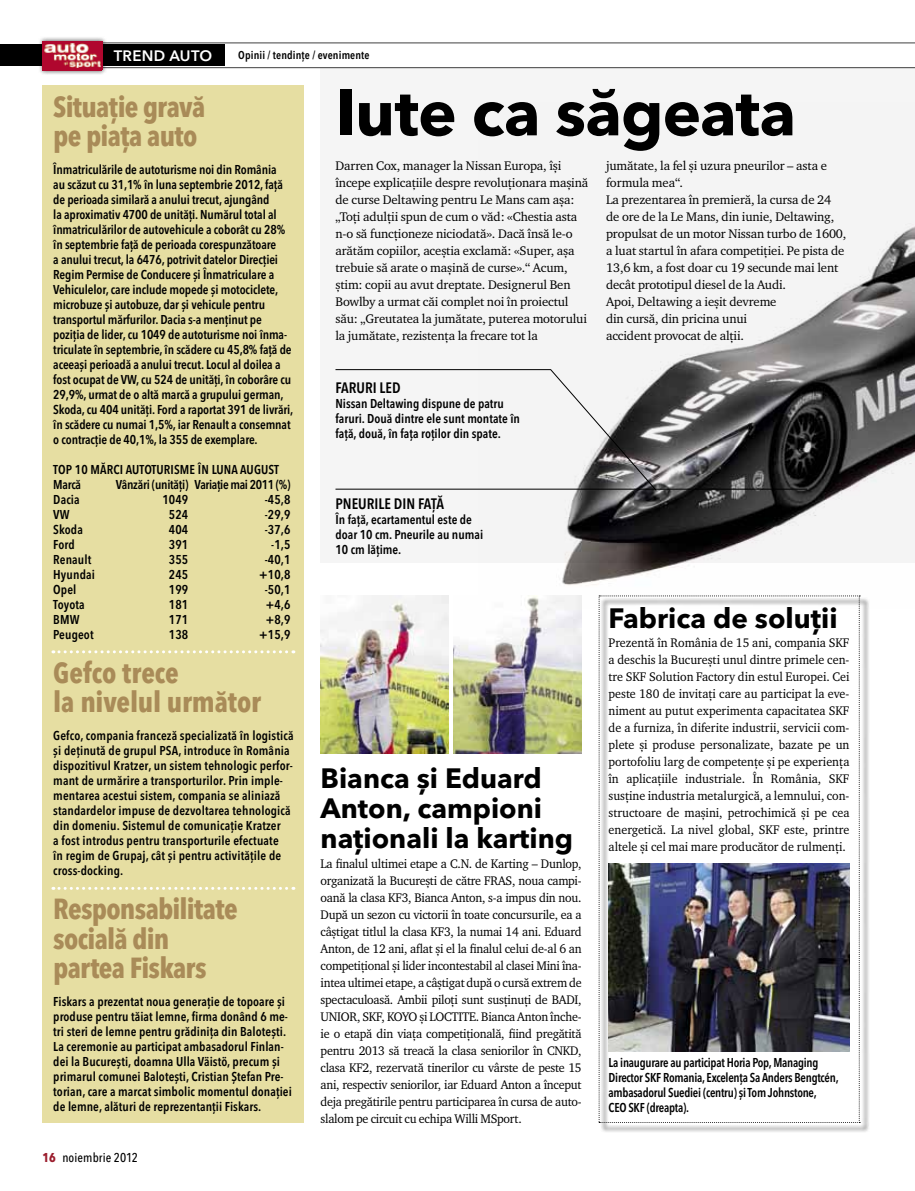
<style>
.page{position:relative;width:915px;height:1191px;background:#fff}
.page>*{position:absolute;margin:0;border:0;box-sizing:border-box;transform-origin:0 0}
.t1{font:700 64.8px "Avenir Next LT Pro";letter-spacing:-.015em;color:#000}
.t2{font:700 condensed 28.8px/29.2px "Avenir Next LT Pro";letter-spacing:-.02em;color:#a98b58}
.t3{font:700 27.75px/30px "Avenir Next LT Pro";color:#000}
.t4{font:600 condensed 15px "Avenir Next LT Pro";color:#000}
.t5{font:600 15px "Avenir Next LT Pro";letter-spacing:.02em;color:#fff}
.t6{font:600 condensed 12.75px/15px "Avenir Next LT Pro";color:#000}
.t7{font:12.75px/17px "Charter ITC Pro";letter-spacing:-.01em;color:#000;text-align:justify;scale:.95 1}
.t8{font:12.75px/17px "Charter ITC Pro";letter-spacing:-.01em;color:#000}
.t9{font:600 condensed 12.75px/15px "Avenir Next LT Pro";letter-spacing:-.02em;color:#000;scale:.95 1}
.t10{font:600 condensed 12.75px "Avenir Next LT Pro";letter-spacing:-.03em;color:#000}
.t11{font:500 condensed 12.75px "Avenir Next LT Pro";letter-spacing:.005em;color:#000}
.t12{font:600 condensed 11.25px "Avenir Next LT Pro";letter-spacing:.01em;color:#000}
.s1{font-stretch:normal;font-size:15px;color:#fff}
.s2{font-weight:700;color:#9b1d2d}
</style>
<div class="page">
<div style="left:320px;top:67px;width:594px;height:496px;background:#f5f5f5"></div>
<img style="left:562px;top:227px;width:352px;height:382px">
<div style="left:600px;top:597px;width:269px;height:536px;background:#000;opacity:.7"></div>
<svg style="left:598px;top:595px;width:261px;height:528px"></svg>
<div style="left:43px;top:85px;width:260px;height:1038px;background:#e6dea2"></div>
<svg style="left:53px;top:650px;width:241px;height:3px"></svg>
<svg style="left:53px;top:887px;width:241px;height:3px"></svg>
<svg style="left:107px;top:43px;width:807px;height:25px"></svg>
<div style="left:0;top:45px;width:224px;height:21px;background:#000"></div>
<div style="left:38px;top:36px;width:69px;height:39px;background:#000;opacity:.35"></div>
<svg style="left:43px;top:41px;width:59px;height:29px"></svg>
<img style="left:608px;top:863px;width:241px;height:189px">
<img style="left:320px;top:595px;width:129px;height:158px">
<img style="left:453px;top:595px;width:128px;height:158px">
<svg style="left:335px;top:369px;width:321px;height:122px"></svg>
<hr style="left:335px;top:489px;width:472px;height:1px;background:#000">
<p class="t12" style="left:123px;top:48px;width:248px"><span class="s1">TREND AUTO</span> Opinii / tendinţe / evenimente</p>
<h2 class="t2" style="left:53px;top:92px;width:154px">Situație gravă pe piața auto</h2>
<p class="t6" style="left:53px;top:162px;width:241px">Înmatriculările de autoturisme noi din România<br>au scăzut cu 31,1% în luna septembrie 2012, față de perioada similară a anului trecut, ajungând<br>la aproximativ 4700 de unități. Numărul total al înmatriculărilor de autovehicule a coborât cu 28% în septembrie față de perioada corespunzătoare<br>a anului trecut, la 6476, potrivit datelor Direcției Regim Permise de Conducere și Înmatriculare a Vehiculelor, care include mopede și motociclete, microbuze și autobuze, dar și vehicule pentru transportul mărfurilor. Dacia s-a menținut pe poziția de lider, cu 1049 de autoturisme noi înma&shy;triculate în septembrie, în scădere cu 45,8% față de aceeași perioadă a anului trecut. Locul al doilea a fost ocupat de VW, cu 524 de unități, în coborâre cu 29,9%, urmat de o altă marcă a grupului german, Skoda, cu 404 unități. Ford a raportat 391 de livrări, în scădere cu numai 1,5%, iar Renault a consemnat o contracție de 40,1%, la 355 de exemplare.</p>
<p class="t6" style="left:53px;top:461px;width:222px">Top 10 mărci autoturisme în luna august<br>Marcă</p>
<p class="t5" style="left:114px;top:46px;width:100px">TREND AUTO</p>
<h1 class="t1" style="left:335px;top:73px;width:462px">Iute ca săgeata</h1>
<p class="t8" style="left:335px;top:157px;width:254px">Darren Cox, manager la Nissan Europa, își începe explicațiile despre revoluționara mașină de curse Deltawing pentru Le Mans cam așa: „Toți adulții spun de cum o văd: «Chestia asta n-o să funcționeze niciodată». Dacă însă le-o arătăm copiilor, aceștia exclamă: «Super, așa trebuie să arate o mașină de curse».“ Acum, știm: copii au avut dreptate. Designerul Ben Bowlby a urmat căi complet noi în proiectul său: „Greutatea la jumătate, puterea motorului la jumătate, rezistența la frecare tot la</p>
<p class="t8" style="left:606px;top:157px;width:242px">jumătate, la fel și uzura pneurilor – asta e formula mea“.<br>La prezentarea în premieră, la cursa de 24 de ore de la Le Mans, din iunie, Deltawing, propulsat de un motor Nissan turbo de 1600, a luat startul în afara competiției. Pe pista de 13,6 km, a fost doar cu 19 secunde mai lent decât prototipul diesel de la Audi.<br>Apoi, Deltawing a ieșit devreme<br>din cursă, din pricina unui<br>accident provocat de alții.</p>
<p class="t4" style="left:335px;top:379px;width:67px">Faruri LED</p>
<p class="t6" style="left:335px;top:396px;width:186px">Nissan Deltawing dispune de patru faruri. Două dintre ele sunt montate în față, două, în fața roților din spate.</p>
<p class="t10" style="left:116px;top:476px;width:176px">Vânzări (unități) Variație mai 2011 (%)</p>
<p class="t6" style="left:53px;top:491px;width:28px">Dacia</p>
<p class="t6" style="left:162px;top:491px;width:27px">1049</p>
<p class="t6" style="left:264px;top:491px;width:27px">-45,8</p>
<p class="t6" style="left:53px;top:506px;width:18px">VW</p>
<p class="t6" style="left:169px;top:506px;width:21px">524</p>
<p class="t6" style="left:264px;top:506px;width:27px">-29,9</p>
<p class="t6" style="left:53px;top:521px;width:31px">Skoda</p>
<p class="t6" style="left:169px;top:521px;width:21px">404</p>
<p class="t6" style="left:264px;top:521px;width:27px">-37,6</p>
<p class="t6" style="left:53px;top:536px;width:23px">Ford</p>
<p class="t6" style="left:169px;top:536px;width:21px">391</p>
<p class="t6" style="left:271px;top:536px;width:21px">-1,5</p>
<p class="t6" style="left:53px;top:551px;width:40px">Renault</p>
<p class="t6" style="left:169px;top:551px;width:21px">355</p>
<p class="t6" style="left:264px;top:551px;width:27px">-40,1</p>
<p class="t6" style="left:53px;top:566px;width:43px">Hyundai</p>
<p class="t6" style="left:169px;top:566px;width:21px">245</p>
<p class="t6" style="left:259px;top:566px;width:33px">+10,8</p>
<p class="t6" style="left:53px;top:581px;width:25px">Opel</p>
<p class="t6" style="left:169px;top:581px;width:21px">199</p>
<p class="t6" style="left:264px;top:581px;width:27px">-50,1</p>
<p class="t6" style="left:53px;top:596px;width:33px">Toyota</p>
<p class="t6" style="left:169px;top:596px;width:21px">181</p>
<p class="t6" style="left:265px;top:596px;width:26px">+4,6</p>
<p class="t6" style="left:53px;top:611px;width:28px">BMW</p>
<p class="t6" style="left:169px;top:611px;width:21px">171</p>
<p class="t6" style="left:265px;top:611px;width:26px">+8,9</p>
<p class="t6" style="left:53px;top:626px;width:42px">Peugeot</p>
<p class="t6" style="left:169px;top:626px;width:21px">138</p>
<p class="t6" style="left:259px;top:626px;width:33px">+15,9</p>
<h2 class="t2" style="left:53px;top:658px;width:209px">Gefco trece<br>la nivelul următor</h2>
<p class="t6" style="left:53px;top:728px;width:242px">Gefco, compania franceză specializată în logistică și deținută de grupul PSA, introduce în România dispozitivul Kratzer, un sistem tehnologic perfor&shy;mant de urmărire a transporturilor. Prin imple&shy;mentarea acestui sistem, compania se aliniază standardelor impuse de dezvoltarea tehnologică din domeniu. Sistemul de comunicație Kratzer<br>a fost introdus pentru transporturile efectuate<br>în regim de Grupaj, cât și pentru activitățile de cross-docking.</p>
<h2 class="t2" style="left:53px;top:894px;width:186px">Responsabilitate socială din partea Fiskars</h2>
<p class="t6" style="left:53px;top:993px;width:240px">Fiskars a prezentat noua generație de topoare și produse pentru tăiat lemne, firma donând 6 me&shy;tri steri de lemne pentru grădinița din Balotești.<br>La ceremonie au participat ambasadorul Finlan&shy;dei la București, doamna Ulla Väistö, precum și primarul comunei Balotești, Cristian Ștefan Pre&shy;torian, care a marcat simbolic momentul donației de lemne, alături de reprezentanții Fiskars.</p>
<p class="t11" style="left:43px;top:1150px;width:97px"><span class="s2">16</span> noiembrie 2012</p>
<p class="t4" style="left:335px;top:495px;width:110px">Pneurile din FAŢĂ</p>
<p class="t6" style="left:335px;top:512px;width:149px">În față, ecartamentul este de doar 10 cm. Pneurile au numai<br>10 cm lățime.</p>
<h3 class="t3" style="left:320px;top:763px;width:254px">Bianca și Eduard<br>Anton, campioni naționali la karting</h3>
<p class="t7" style="left:320px;top:854px;width:276px">La finalul ultimei etape a C.N. de Karting – Dunlop, organizată la București de către FRAS, noua campi&shy;oană la clasa KF3, Bianca Anton, s-a impus din nou.<br>După un sezon cu victorii în toate concursurile, ea a câștigat titlul la clasa KF3, la numai 14 ani. Eduard Anton, de 12 ani, aflat și el la finalul celui de-al 6 an competițional și lider incontestabil al clasei Mini îna&shy;intea ultimei etape, a câștigat după o cursă extrem de spectaculoasă. Ambii piloți sunt susținuți de BADI, UNIOR, SKF, KOYO și LOCTITE. Bianca Anton înche&shy;ie o etapă din viața competițională, fiind pregătită pentru 2013 să treacă la clasa seniorilor în CNKD, clasa KF2, rezervată tinerilor cu vârste de peste 15 ani, respectiv seniorilor, iar Eduard Anton a început deja pregătirile pentru participarea în cursa de auto&shy;slalom pe circuit cu echipa Willi MSport.</p>
<h3 class="t3" style="left:608px;top:603px;width:230px">Fabrica de soluții</h3>
<p class="t7" style="left:608px;top:633px;width:255px">Prezentă în România de 15 ani, compania SKF a deschis la București unul dintre primele cen&shy;tre SKF Solution Factory din estul Europei. Cei peste 180 de invitați care au participat la eve&shy;niment au putut experimenta capacitatea SKF de a furniza, în diferite industrii, servicii com&shy;plete și produse personalizate, bazate pe un portofoliu larg de competențe și pe experiența în aplicațiile industriale. În România, SKF susține industria metalurgică, a lemnului, con&shy;structoare de mașini, petrochimică și pe cea energetică. La nivel global, SKF este, printre altele şi cel mai mare producător de rulmenți.</p>
<p class="t9" style="left:608px;top:1055px;width:244px">La inaugurare au participat Horia Pop, Managing Director SKF Romania, Excelența Sa Anders Bengtcén, ambasadorul Suediei (centru) și Tom Johnstone,<br>CEO SKF (dreapta).</p>
</div>
